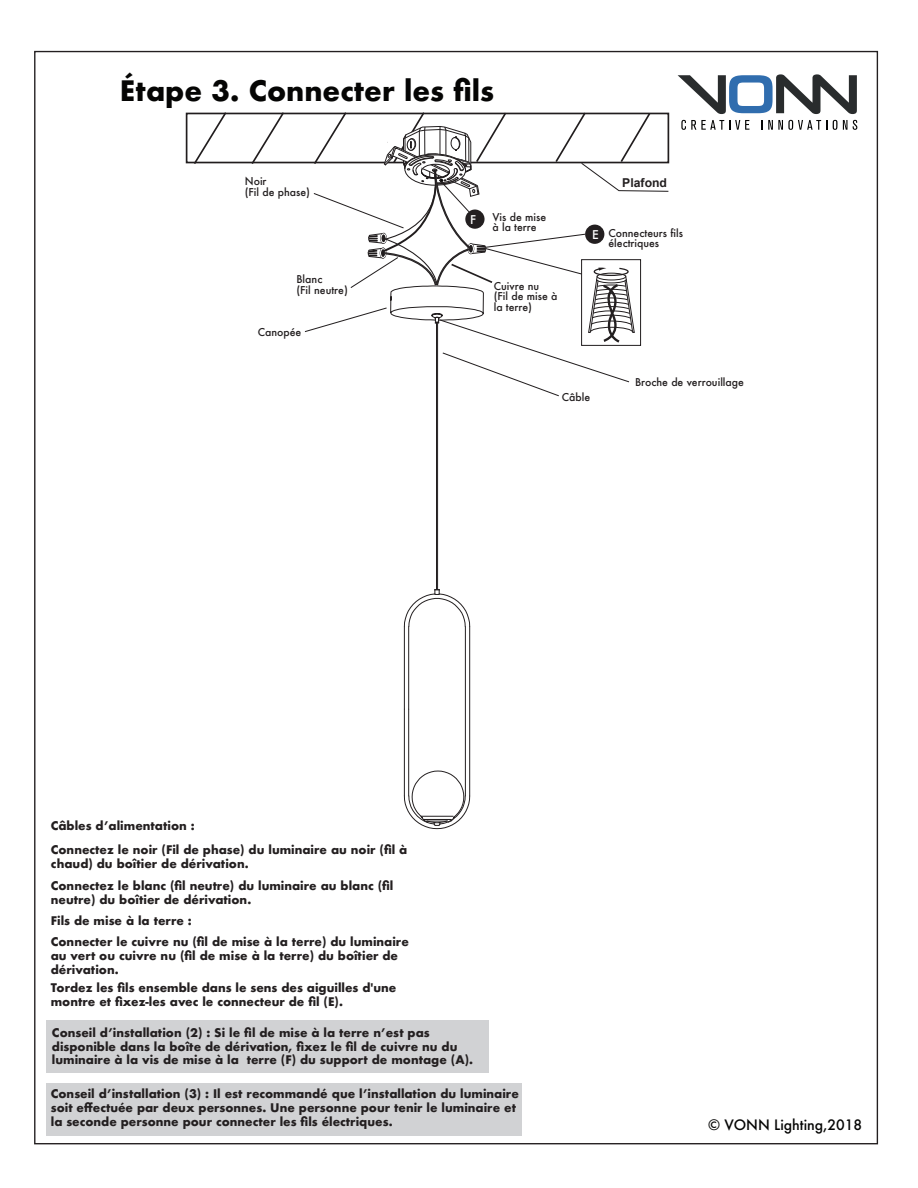
<style>
.page{position:relative;width:918px;height:1188px;background:#fff}
.page>*{position:absolute;margin:0;border:0;box-sizing:border-box;transform-origin:0 0}
.t1{font:700 27.45px "Futura";color:#050504}
.t2{font:500 13.95px "Futura";color:#050504}
.t3{font:700 12.15px "Arial";color:#231f20}
.t4{font:500 11.85px "Futura";color:#fff}
.t5{font:500 11.7px "Futura";color:#fff}
.t6{font:700 11.55px/14px "Futura";color:#231f20}
.t7{font:500 10.5px/10.5px "Futura";color:#231f20}
</style>
<div class="page">
<svg style="left:678px;top:74px;width:179px;height:40px"></svg>
<svg style="left:681px;top:120px;width:68px;height:10px"></svg>
<svg style="left:762px;top:120px;width:65px;height:10px"></svg>
<svg style="left:833px;top:120px;width:4px;height:10px"></svg>
<svg style="left:843px;top:120px;width:4px;height:10px"></svg>
<svg style="left:853px;top:120px;width:4px;height:10px"></svg>
<div style="left:186px;top:113px;width:483px;height:50px;background:#fff;border:2px solid #211d1e"></div>
<svg style="left:192px;top:112px;width:43px;height:52px"></svg>
<svg style="left:250px;top:112px;width:36px;height:52px"></svg>
<hr style="left:408px;top:627px;width:1px;height:82px;background:#231f20">
<hr style="left:404px;top:627px;width:1px;height:82px;background:#231f20">
<hr style="left:408px;top:709px;width:1px;height:87px;background:#231f20">
<hr style="left:404px;top:709px;width:1px;height:87px;background:#231f20">
<hr style="left:465px;top:627px;width:1px;height:169px;background:#231f20">
<hr style="left:469px;top:627px;width:1px;height:169px;background:#231f20">
<hr style="left:437px;top:322px;width:1px;height:268px;background:#231f20">
<hr style="left:436px;top:322px;width:1px;height:268px;background:#231f20">
<svg style="left:404px;top:589px;width:66px;height:38px"></svg>
<svg style="left:304px;top:112px;width:365px;height:285px"></svg>
<div style="left:47px;top:1021px;width:442px;height:52px;background:#d1d2d4"></div>
<div style="left:47px;top:1083px;width:475px;height:53px;background:#d1d2d4"></div>
<svg style="left:404px;top:770px;width:66px;height:59px"></svg>
<h1 class="t1" style="left:120px;top:70px;width:376px">Étape 3. Connecter les fils</h1>
<p class="t7" style="left:245px;top:176px;width:67px">Noir<br>(Fil de phase)</p>
<p class="t5" style="left:470px;top:211px;width:7px">F</p>
<p class="t7" style="left:493px;top:212px;width:55px">Vis de mise à la terre</p>
<p class="t7" style="left:296px;top:274px;width:53px">Blanc<br>(Fil neutre)</p>
<p class="t7" style="left:494px;top:281px;width:65px">Cuivre nu<br>(Fil de mise à la terre)</p>
<p class="t7" style="left:258px;top:326px;width:45px">Canopée</p>
<p class="t3" style="left:622px;top:174px;width:46px">Plafond</p>
<p class="t4" style="left:592px;top:226px;width:8px">E</p>
<p class="t7" style="left:608px;top:227px;width:76px">Connecteurs fils électriques</p>
<p class="t7" style="left:562px;top:392px;width:30px">Câble</p>
<p class="t7" style="left:635px;top:377px;width:110px">Broche de verrouillage</p>
<p class="t6" style="left:51px;top:813px;width:358px;line-height:24.2px">Câbles d’alimentation :<br>Connectez le noir (Fil de phase) du luminaire au noir (fil à</p>
<p class="t6" style="left:51px;top:852px;width:344px;line-height:22.2px">chaud) du boîtier de dérivation.<br>Connectez le blanc (fil neutre) du luminaire au blanc (fil</p>
<p class="t6" style="left:51px;top:889px;width:360px;line-height:21.1px">neutre) du boîtier de dérivation.<br>Fils de mise à la terre :<br>Connecter le cuivre nu (fil de mise à la terre) du luminaire</p>
<p class="t6" style="left:51px;top:948px;width:349px">au vert ou cuivre nu (fil de mise à la terre) du boîtier de dérivation.</p>
<p class="t6" style="left:51px;top:980px;width:347px">Tordez les fils ensemble dans le sens des aiguilles d'une montre et fixez-les avec le connecteur de fil (E).</p>
<p class="t6" style="left:52px;top:1025px;width:423px">Conseil d’installation (2) : Si le fil de mise à la terre n’est pas disponible dans la boîte de dérivation, fixez le fil de cuivre nu du luminaire à la vis de mise à la terre (F) du support de montage (A).</p>
<p class="t6" style="left:51px;top:1087px;width:470px">Conseil d’installation (3) : Il est recommandé que l’installation du luminaire soit effectuée par deux personnes. Une personne pour tenir le luminaire et la seconde personne pour connecter les fils électriques.</p>
<p class="t2" style="left:708px;top:1116px;width:156px">© VONN Lighting,2018</p>
</div>
